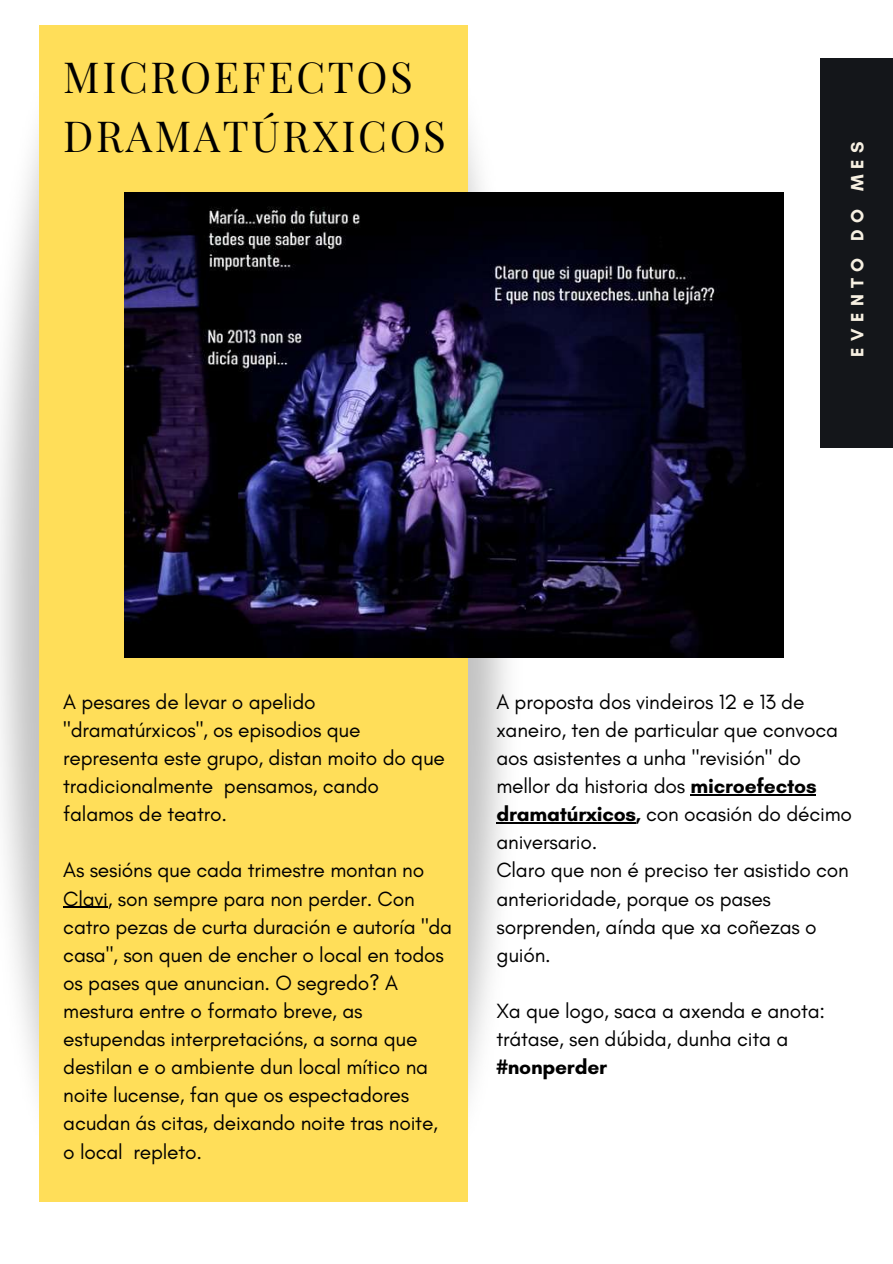
<style>
.page{position:relative;width:893px;height:1264px;background:#fff}
.page>*{position:absolute;margin:0;border:0;box-sizing:border-box;transform-origin:0 0}
.t1{font:42px/58.5px "Playfair Display";letter-spacing:.06em;color:#000}
.t2{font:21px/28px "Glacial Indifference";letter-spacing:-.01em;color:#000}
.t3{font:700 21px "Glacial Indifference";letter-spacing:-.01em;color:#000}
.t4{font:700 18.15px "Glacial Indifference";letter-spacing:.35em;color:#f7f0e2}
.s1{font-weight:700}
</style>
<div class="page">
<div style="left:820px;top:59px;width:72px;height:389px;background:#14161a"></div>
<img style="left:0;top:25px;width:151px;height:1177px">
<img style="left:356px;top:132px;width:223px;height:1070px">
<div style="left:40px;top:25px;width:428px;height:1176px;background:#ffde59"></div>
<img style="left:124px;top:192px;width:659px;height:466px">
<hr style="left:63px;top:906px;width:45px;height:1px;background:#000">
<hr style="left:690px;top:794px;width:126px;height:1px;background:#000">
<hr style="left:496px;top:822px;width:140px;height:1px;background:#000">
<h1 class="t1" style="left:63px;top:46px;width:384px">MICROEFECTOS<br>DRAMATÚRXICOS</h1>
<p class="t4" style="left:846px;top:356px;width:217px;rotate:-90deg">EVENTO DO MES</p>
<p class="t2" style="left:63px;top:687px;width:383px">A pesares de levar o apelido "dramatúrxicos", os episodios que representa este grupo, distan moito do que tradicionalmente pensamos, cando falamos de teatro.</p>
<p class="t2" style="left:63px;top:856px;width:390px">As sesións que cada trimestre montan no Clavi, son sempre para non perder. Con catro pezas de curta duración e autoría "da casa", son quen de encher o local en todos os pases que anuncian. O segredo? A mestura entre o formato breve, as estupendas interpretacións, a sorna que destilan e o ambiente dun local mítico na noite lucense, fan que os espectadores acudan ás citas, deixando noite tras noite, o local repleto.</p>
<p class="t2" style="left:496px;top:687px;width:357px">A proposta dos vindeiros 12 e 13 de xaneiro, ten de particular que convoca aos asistentes a unha "revisión" do mellor da historia dos <span class="s1">microefectos dramatúrxicos,</span> con ocasión do décimo aniversario.<br>Claro que non é preciso ter asistido con anterioridade, porque os pases sorprenden, aínda que xa coñezas o guión.</p>
<p class="t2" style="left:496px;top:996px;width:330px">Xa que logo, saca a axenda e anota: trátase, sen dúbida, dunha cita a</p>
<p class="t3" style="left:496px;top:1054px;width:112px">#nonperder</p>
</div>
